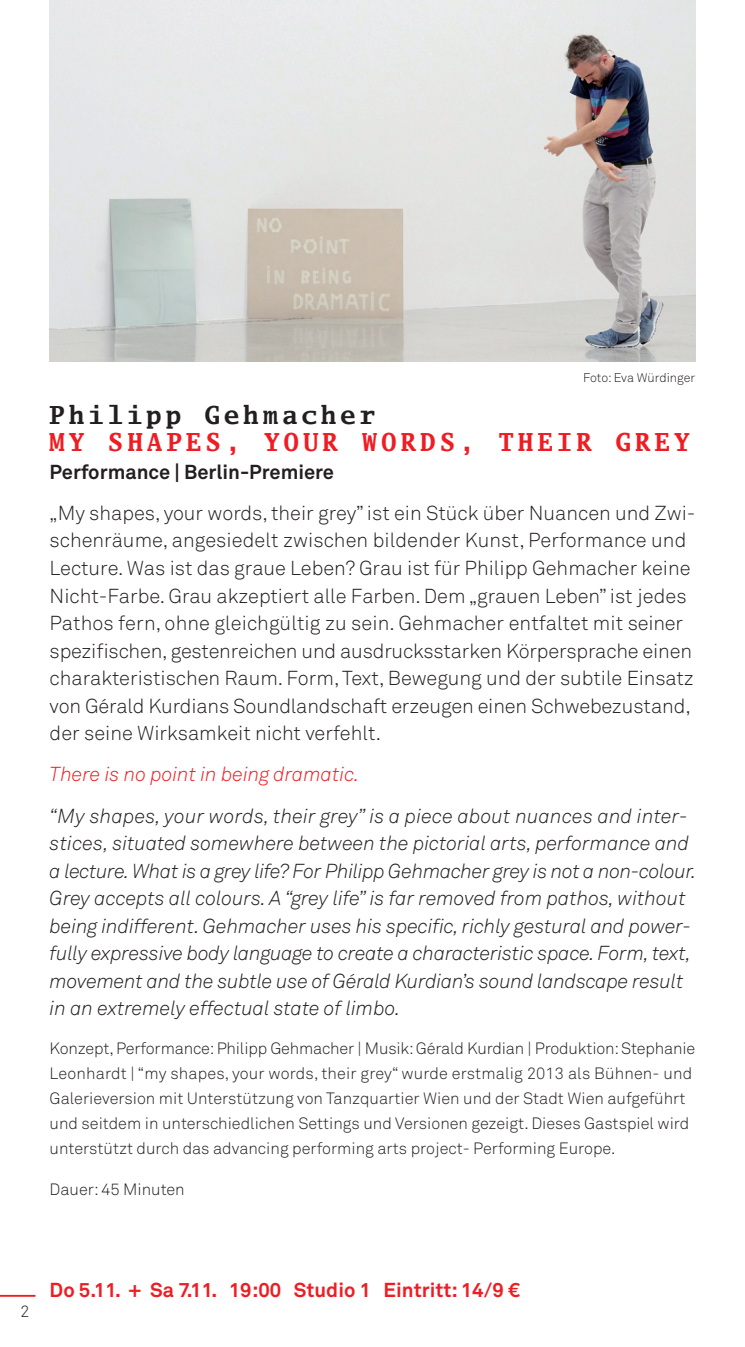
<style>
.page{position:relative;width:745px;height:1347px;background:#fff}
.page>*{position:absolute;margin:0;border:0;box-sizing:border-box;transform-origin:0 0}
.t1{font:700 25px "Luxi Mono";color:#ee1d23}
.t2{font:700 25px "Luxi Mono";letter-spacing:.175em;color:#231f20}
.t3{font:300 20px/27.5px "Akkurat";color:#231f20}
.t4{font:italic 300 20px/27.5px "Akkurat";letter-spacing:-.005em;color:#231f20}
.t5{font:700 20px "Akkurat";color:#ee1d23}
.t6{font:italic 300 20px "Akkurat";color:#ee1d23}
.t7{font:700 20px "Akkurat";color:#231f20}
.t8{font:300 16.25px/25px "Akkurat";color:#231f20}
.t9{font:300 12.5px "Akkurat";letter-spacing:-.005em;color:#231f20}
</style>
<div class="page">
<img style="left:50px;top:0;width:644px;height:361px">
<hr style="left:0;top:1294px;width:35px;height:2px;background:#ee1d23">
<p class="t9" style="left:582px;top:370px;width:114px">Foto: Eva Würdinger</p>
<p class="t2" style="left:50px;top:398px;width:327px">PHILIPP GEHMACHER</p>
<p class="t1" style="left:50px;top:426px;width:19px">MY</p>
<p class="t1" style="left:108px;top:426px;width:273px">SHA PES, YO UR WORD</p>
<p class="t1" style="left:440px;top:426px;width:78px">S, THEIR</p>
<p class="t1" style="left:615px;top:426px;width:20px">GREY</p>
<p class="t7" style="left:50px;top:459px;width:286px">Performance | Berlin-Premiere</p>
<p class="t3" style="left:50px;top:499px;width:647px">„My shapes, your words, their grey” ist ein Stück über Nuancen und Zwi&shy;schenräume, angesiedelt zwischen bildender Kunst, Performance und Lecture. Was ist das graue Leben? Grau ist für Philipp Gehmacher keine Nicht-Farbe. Grau akzeptiert alle Farben. Dem „grauen Leben” ist jedes Pathos fern, ohne gleichgültig zu sein. Gehmacher entfaltet mit seiner spezifischen, gestenreichen und ausdrucksstarken Körpersprache einen charakteristischen Raum. Form, Text, Bewegung und der subtile Einsatz von Gérald Kurdians Soundlandschaft erzeugen einen Schwebezustand, der seine Wirksamkeit nicht verfehlt.</p>
<p class="t6" style="left:50px;top:761px;width:311px">There is no point in being dramatic.</p>
<p class="t4" style="left:50px;top:801px;width:647px">“My shapes, your words, their grey” is a piece about nuances and inter&shy;stices, situated somewhere between the pictorial arts, performance and a lecture. What is a grey life? For Philipp Gehmacher grey is not a non-colour.<br>Grey accepts all colours. A “grey life” is far removed from pathos, without being indifferent. Gehmacher uses his specific, richly gestural and power&shy;fully expressive body language to create a characteristic space. Form, text, movement and the subtle use of Gérald Kurdian’s sound landscape result in an extremely effectual state of limbo.</p>
<p class="t8" style="left:50px;top:1035px;width:646px">Konzept, Performance: Philipp Gehmacher | Musik: Gérald Kurdian | Produktion: Stephanie Leonhardt | “my shapes, your words, their grey“ wurde erstmalig 2013 als Bühnen- und Galerieversion mit Unterstützung von Tanzquartier Wien und der Stadt Wien aufgeführt und seitdem in unterschiedlichen Settings und Versionen gezeigt. Dieses Gastspiel wird unterstützt durch das advancing performing arts project- Performing Europe.</p>
<p class="t8" style="left:50px;top:1176px;width:136px">Dauer: 45 Minuten</p>
<p class="t8" style="left:20px;top:1298px;width:11px">2</p>
<p class="t5" style="left:50px;top:1277px;width:472px">Do 5.11. + Sa 7.11. 19:00 Studio 1 Eintritt: 14/9 €</p>
</div>
